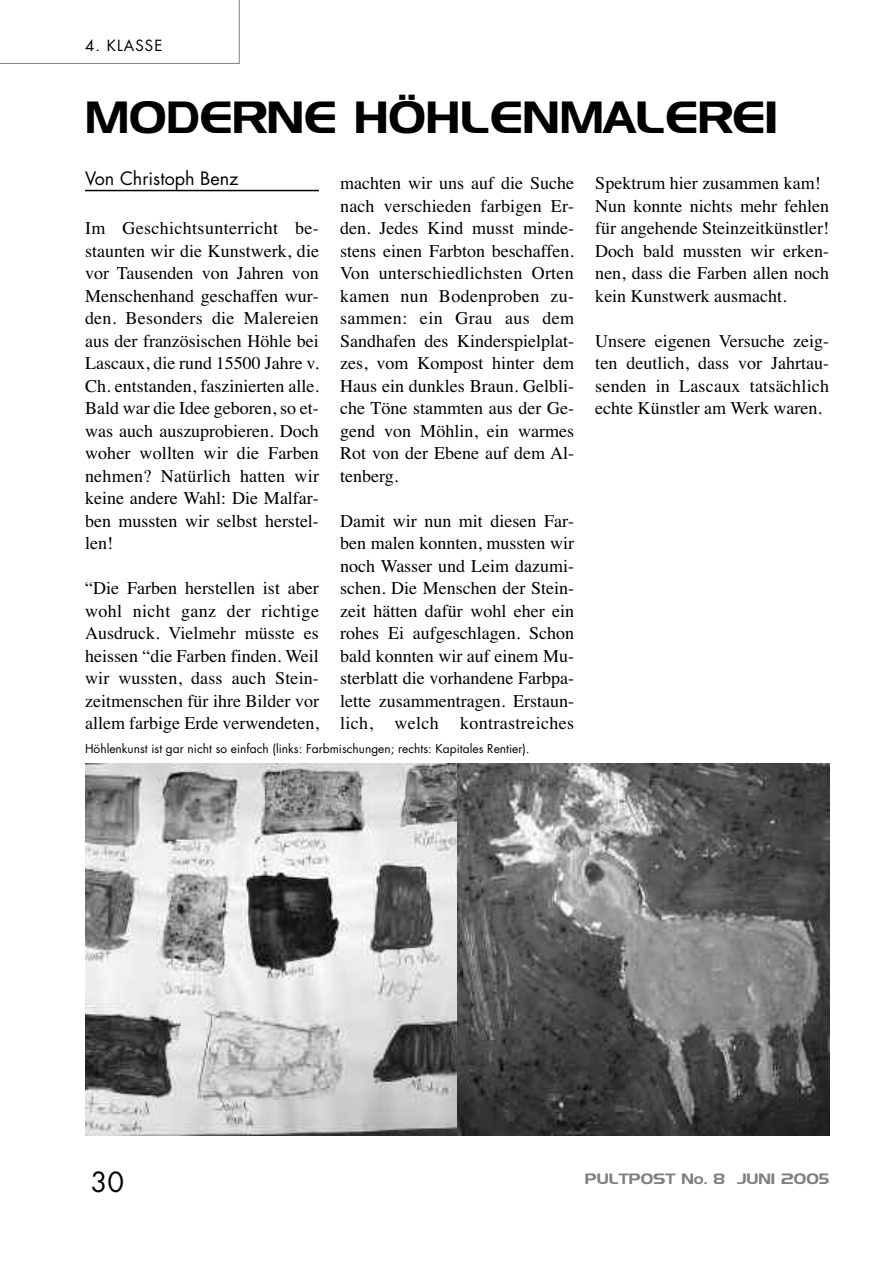
<style>
.page{position:relative;width:893px;height:1263px;background:#fff}
.page>*{position:absolute;margin:0;border:0;box-sizing:border-box;transform-origin:0 0}
.t1{font:45px "Denmark";color:#000}
.t2{font:27px "Futura";color:#000}
.t3{font:18px/22.5px "Times";color:#000;text-align:justify}
.t4{font:18px "Futura";color:#000}
.t5{font:15px "Denmark";color:#808080}
.t6{font:15px "Futura";letter-spacing:.075em;color:#000}
.t7{font:12px "Futura";color:#000}
</style>
<div class="page">
<svg style="left:0;top:0;width:240px;height:64px"></svg>
<hr style="left:85px;top:190px;width:234px;height:1px;background:#000">
<img style="left:85px;top:763px;width:372px;height:372px">
<svg style="left:457px;top:763px;width:372px;height:372px;background:#626262"></svg>
<p class="t6" style="left:85px;top:38px;width:79px">4. KLASSE</p>
<h1 class="t1" style="left:85px;top:90px;width:694px">MODERNE HÖHLENMALEREI</h1>
<p class="t4" style="left:85px;top:170px;width:155px">Von Christoph Benz</p>
<p class="t3" style="left:85px;top:217px;width:235px">Im Geschichtsunterricht be&shy;staunten wir die Kunstwerk, die vor Tausenden von Jahren von Menschenhand geschaffen wur&shy;den. Besonders die Malereien aus der französischen Höhle bei Lascaux, die rund 15500 Jahre v.<br>Ch. entstanden, faszinierten alle.<br>Bald war die Idee geboren, so et&shy;was auch auszuprobieren. Doch woher wollten wir die Farben nehmen? Natürlich hatten wir keine andere Wahl: Die Malfar&shy;ben mussten wir selbst herstel&shy;len!</p>
<p class="t3" style="left:85px;top:577px;width:235px">“Die Farben herstellen ist aber wohl nicht ganz der richtige Ausdruck. Vielmehr müsste es heissen “die Farben finden. Weil wir wussten, dass auch Stein&shy;zeitmenschen für ihre Bilder vor allem farbige Erde verwendeten,</p>
<p class="t3" style="left:340px;top:172px;width:235px">machten wir uns auf die Suche nach verschieden farbigen Er&shy;den. Jedes Kind musst minde&shy;stens einen Farbton beschaffen.<br>Von unterschiedlichsten Orten kamen nun Bodenproben zu&shy;sammen: ein Grau aus dem Sandhafen des Kinderspielplat&shy;zes, vom Kompost hinter dem Haus ein dunkles Braun. Gelbli&shy;che Töne stammten aus der Ge&shy;gend von Möhlin, ein warmes Rot von der Ebene auf dem Al&shy;tenberg.</p>
<p class="t3" style="left:340px;top:509px;width:235px">Damit wir nun mit diesen Far&shy;ben malen konnten, mussten wir noch Wasser und Leim dazumi&shy;schen. Die Menschen der Stein&shy;zeit hätten dafür wohl eher ein rohes Ei aufgeschlagen. Schon bald konnten wir auf einem Mu&shy;sterblatt die vorhandene Farbpa&shy;lette zusammentragen. Erstaun&shy;lich, welch kontrastreiches</p>
<p class="t7" style="left:85px;top:743px;width:446px">Höhlenkunst ist gar nicht so einfach (links: Farbmischungen; rechts: Kapitales Rentier).</p>
<p class="t3" style="left:595px;top:172px;width:235px;text-align:left">Spektrum hier zusammen kam!<br>Nun konnte nichts mehr fehlen für angehende Steinzeitkünstler!<br>Doch bald mussten wir erken&shy;nen, dass die Farben allen noch kein Kunstwerk ausmacht.</p>
<p class="t3" style="left:595px;top:329px;width:235px">Unsere eigenen Versuche zeig&shy;ten deutlich, dass vor Jahrtau&shy;senden in Lascaux tatsächlich echte Künstler am Werk waren.</p>
<h2 class="t2" style="left:91px;top:1169px;width:35px">30</h2>
<p class="t5" style="left:585px;top:1169px;width:246px">PULTPOST No. 8 JUNI 2005</p>
</div>
